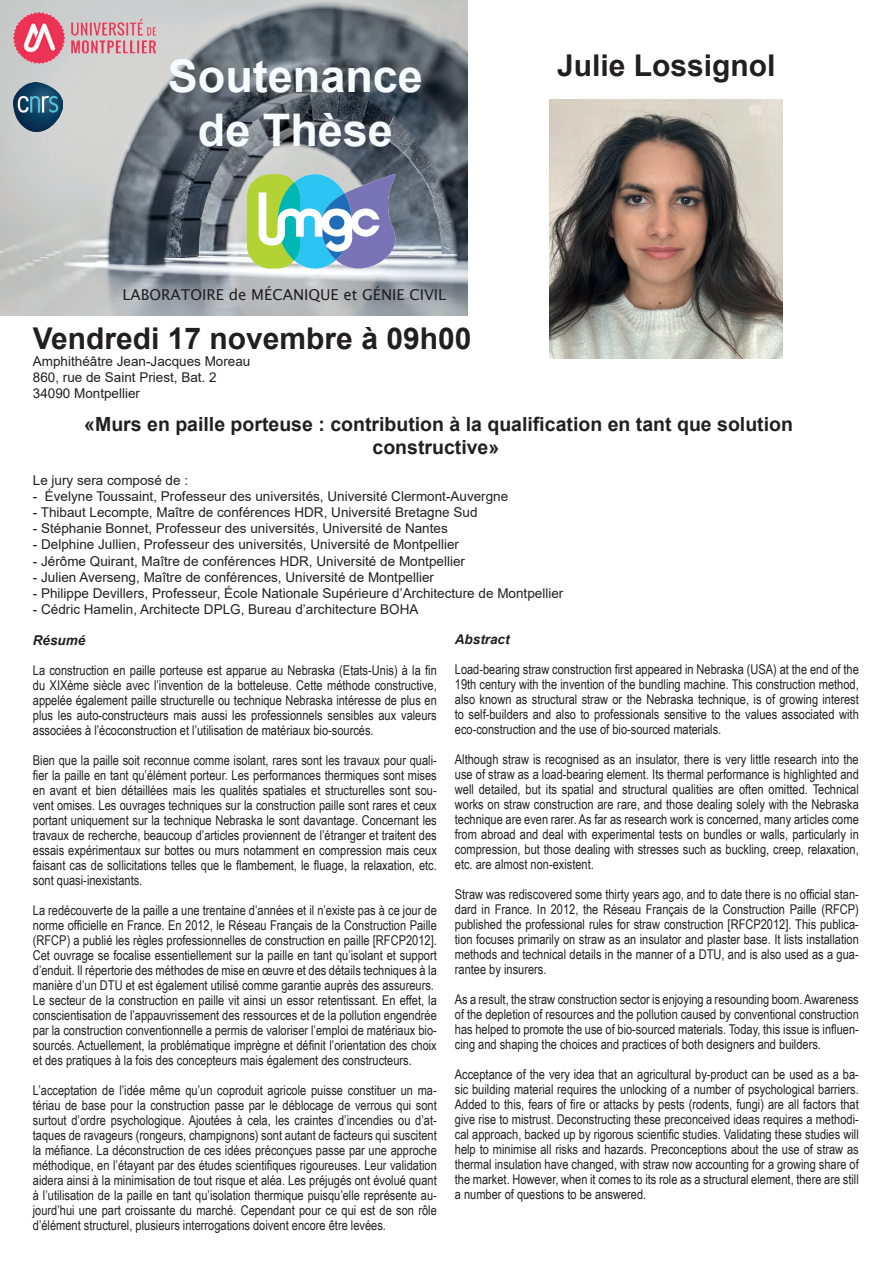
<style>
.page{position:relative;width:893px;height:1263px;background:#fff}
.page>*{position:absolute;margin:0;border:0;box-sizing:border-box;transform-origin:0 0}
.t1{font:700 45px/54px "Arial";color:#f6fbfe;text-align:center}
.t2{font:700 30px "Arial";color:#231f20}
.t3{font:700 19.5px/23.4px "Arial";color:#231f20;text-align:center}
.t4{font:15px "Lucida Sans Unicode";color:#231f20}
.t5{font:13.5px/15px "Arial Narrow";color:#231f20;text-align:justify}
.t6{font:13.5px/16.2px "Arial";color:#231f20}
.t7{font:italic 700 13.5px "Arial";color:#231f20}
</style>
<div class="page">
<img style="left:550px;top:100px;width:233px;height:259px">
<img style="left:1px;top:0;width:467px;height:316px">
<div style="left:247px;top:174px;width:53px;height:95px;background:#b3d234;border-radius:23px"></div>
<svg style="left:259px;top:174px;width:136px;height:95px"></svg>
<img style="left:14px;top:83px;width:49px;height:49px">
<img style="left:14px;top:13px;width:141px;height:51px">
<h1 class="t1" style="left:168px;top:50px;width:257px">Soutenance de Thèse</h1>
<h2 class="t2" style="left:557px;top:44px;width:220px">Julie Lossignol</h2>
<p class="t4" style="left:123px;top:283px;width:325px">LABORATOIRE de MÉCANIQUE et GÉNIE CIVIL</p>
<h2 class="t2" style="left:33px;top:318px;width:440px">Vendredi 17 novembre à 09h00</h2>
<p class="t6" style="left:33px;top:353px;width:219px">Amphithéâtre Jean-Jacques Moreau<br>860, rue de Saint Priest, Bat. 2<br>34090 Montpellier</p>
<h3 class="t3" style="left:84px;top:413px;width:710px">«Murs en paille porteuse : contribution à la qualification en tant que solution constructive»</h3>
<p class="t6" style="left:33px;top:472px;width:157px">Le jury sera composé de :</p>
<p class="t6" style="left:33px;top:488px;width:477px">- Évelyne Toussaint, Professeur des universités, Université Clermont-Auvergne</p>
<p class="t6" style="left:33px;top:504px;width:446px">- Thibaut Lecompte, Maître de conférences HDR, Université Bretagne Sud</p>
<p class="t6" style="left:33px;top:520px;width:416px">- Stéphanie Bonnet, Professeur des universités, Université de Nantes</p>
<p class="t6" style="left:33px;top:536px;width:428px">- Delphine Jullien, Professeur des universités, Université de Montpellier</p>
<p class="t6" style="left:33px;top:553px;width:434px">- Jérôme Quirant, Maître de conférences HDR, Université de Montpellier</p>
<p class="t6" style="left:33px;top:569px;width:403px">- Julien Averseng, Maître de conférences, Université de Montpellier</p>
<p class="t6" style="left:33px;top:585px;width:532px">- Philippe Devillers, Professeur, École Nationale Supérieure d’Architecture de Montpellier</p>
<p class="t6" style="left:33px;top:601px;width:387px">- Cédric Hamelin, Architecte DPLG, Bureau d’architecture BOHA</p>
<p class="t7" style="left:33px;top:631px;width:54px">Résumé</p>
<p class="t5" style="left:33px;top:662px;width:405px">La construction en paille porteuse est apparue au Nebraska (Etats-Unis) à la fin du XIXème siècle avec l’invention de la botteleuse. Cette méthode constructive, appelée également paille structurelle ou technique Nebraska intéresse de plus en plus les auto-constructeurs mais aussi les professionnels sensibles aux valeurs associées à l’écoconstruction et l’utilisation de matériaux bio-sourcés.</p>
<p class="t5" style="left:33px;top:752px;width:405px">Bien que la paille soit reconnue comme isolant, rares sont les travaux pour quali&shy;fier la paille en tant qu’élément porteur. Les performances thermiques sont mises en avant et bien détaillées mais les qualités spatiales et structurelles sont sou&shy;vent omises. Les ouvrages techniques sur la construction paille sont rares et ceux portant uniquement sur la technique Nebraska le sont davantage. Concernant les travaux de recherche, beaucoup d’articles proviennent de l’étranger et traitent des essais expérimentaux sur bottes ou murs notamment en compression mais ceux faisant cas de sollicitations telles que le flambement, le fluage, la relaxation, etc. sont quasi-inexistants.</p>
<p class="t5" style="left:33px;top:902px;width:405px;text-align:left">La redécouverte de la paille a une trentaine d’années et il n’existe pas à ce jour de norme officielle en France. En 2012, le Réseau Français de la Construction Paille (RFCP) a publié les règles professionnelles de construction en paille [RFCP2012].<br>Cet ouvrage se focalise essentiellement sur la paille en tant qu’isolant et support d’enduit. Il répertorie des méthodes de mise en œuvre et des détails techniques à la manière d’un DTU et est également utilisé comme garantie auprès des assureurs.<br>Le secteur de la construction en paille vit ainsi un essor retentissant. En effet, la conscientisation de l’appauvrissement des ressources et de la pollution engendrée par la construction conventionnelle a permis de valoriser l’emploi de matériaux bio&shy;sourcés. Actuellement, la problématique imprègne et définit l’orientation des choix et des pratiques à la fois des concepteurs mais également des constructeurs.</p>
<p class="t5" style="left:33px;top:1082px;width:405px">L’acceptation de l’idée même qu’un coproduit agricole puisse constituer un ma&shy;tériau de base pour la construction passe par le déblocage de verrous qui sont surtout d’ordre psychologique. Ajoutées à cela, les craintes d’incendies ou d’at&shy;taques de ravageurs (rongeurs, champignons) sont autant de facteurs qui suscitent la méfiance. La déconstruction de ces idées préconçues passe par une approche méthodique, en l’étayant par des études scientifiques rigoureuses. Leur validation aidera ainsi à la minimisation de tout risque et aléa. Les préjugés ont évolué quant à l’utilisation de la paille en tant qu’isolation thermique puisqu’elle représente au&shy;jourd’hui une part croissante du marché. Cependant pour ce qui est de son rôle d’élément structurel, plusieurs interrogations doivent encore être levées.</p>
<p class="t7" style="left:455px;top:631px;width:56px">Abstract</p>
<p class="t5" style="left:455px;top:662px;width:405px">Load-bearing straw construction first appeared in Nebraska (USA) at the end of the 19th century with the invention of the bundling machine. This construction method, also known as structural straw or the Nebraska technique, is of growing interest to self-builders and also to professionals sensitive to the values associated with eco-construction and the use of bio-sourced materials.</p>
<p class="t5" style="left:455px;top:752px;width:405px">Although straw is recognised as an insulator, there is very little research into the use of straw as a load-bearing element. Its thermal performance is highlighted and well detailed, but its spatial and structural qualities are often omitted. Technical works on straw construction are rare, and those dealing solely with the Nebraska technique are even rarer. As far as research work is concerned, many articles come from abroad and deal with experimental tests on bundles or walls, particularly in compression, but those dealing with stresses such as buckling, creep, relaxation, etc. are almost non-existent.</p>
<p class="t5" style="left:455px;top:887px;width:405px">Straw was rediscovered some thirty years ago, and to date there is no official stan&shy;dard in France. In 2012, the Réseau Français de la Construction Paille (RFCP) published the professional rules for straw construction [RFCP2012]. This publica&shy;tion focuses primarily on straw as an insulator and plaster base. It lists installation methods and technical details in the manner of a DTU, and is also used as a gua&shy;rantee by insurers.</p>
<p class="t5" style="left:455px;top:992px;width:405px">As a result, the straw construction sector is enjoying a resounding boom. Awareness of the depletion of resources and the pollution caused by conventional construction has helped to promote the use of bio-sourced materials. Today, this issue is influen&shy;cing and shaping the choices and practices of both designers and builders.</p>
<p class="t5" style="left:455px;top:1067px;width:405px">Acceptance of the very idea that an agricultural by-product can be used as a ba&shy;sic building material requires the unlocking of a number of psychological barriers.<br>Added to this, fears of fire or attacks by pests (rodents, fungi) are all factors that give rise to mistrust. Deconstructing these preconceived ideas requires a methodi&shy;cal approach, backed up by rigorous scientific studies. Validating these studies will help to minimise all risks and hazards. Preconceptions about the use of straw as thermal insulation have changed, with straw now accounting for a growing share of the market. However, when it comes to its role as a structural element, there are still a number of questions to be answered.</p>
</div>
